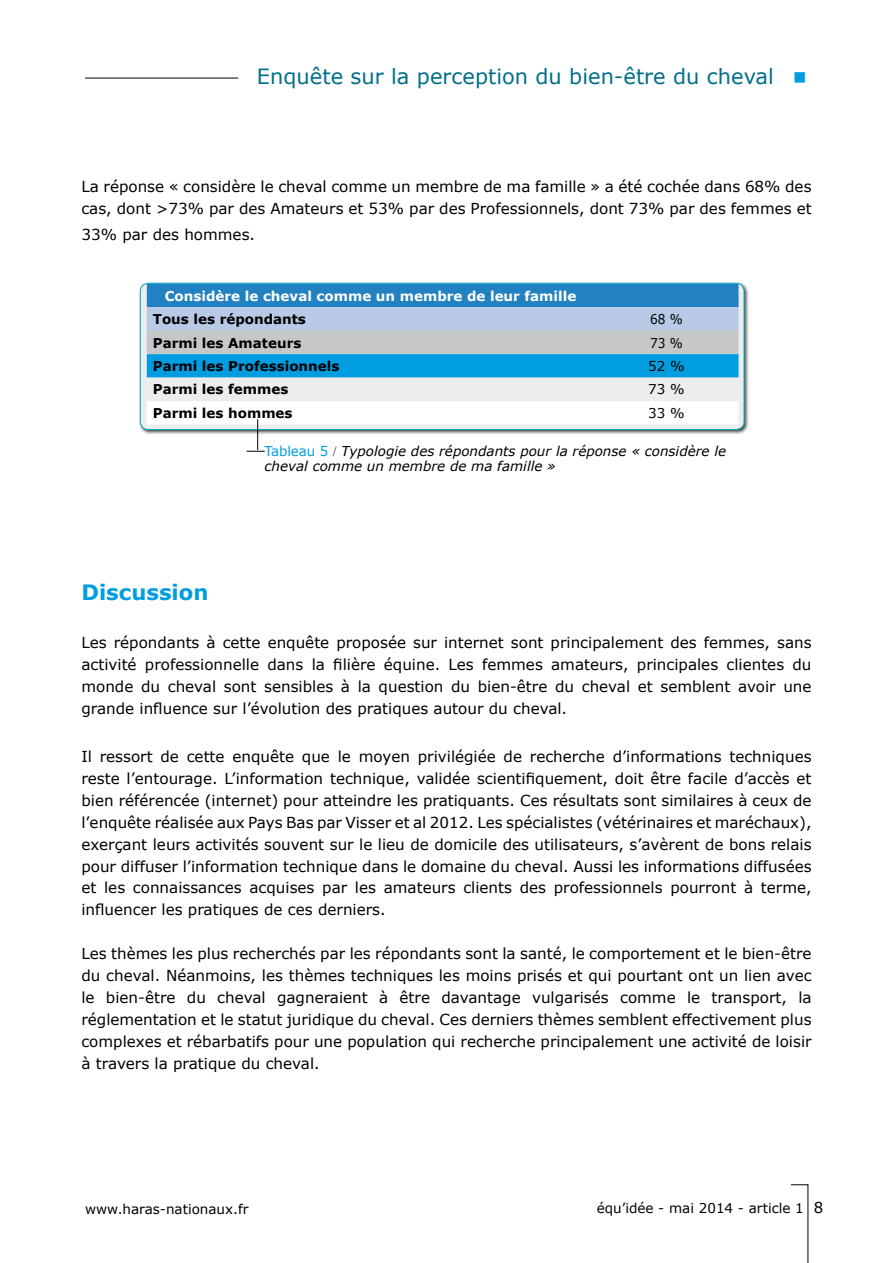
<style>
.page{position:relative;width:893px;height:1263px;background:#fff}
.page>*{position:absolute;margin:0;border:0;box-sizing:border-box;transform-origin:0 0}
.t1{font:700 21.15px "Verdana";color:#009ee0}
.t2{font:21px "Verdana";color:#006e89}
.t3{font:15.15px/21.9px "Verdana";color:#000;text-align:justify}
.t4{font:italic 13.5px/15px "Verdana";color:#000}
.t5{font:700 13.5px "Verdana";color:#000}
.t6{font:13.5px "Verdana";color:#000}
.t7{font:700 13.5px "Verdana";color:#fff}
.t8{font:13.5px "Verdana";color:#000;scale:.9 1}
.s1{color:#009ee0}
.s2{font-style:normal;color:#009ee0}
.s3{font-family:"Times New Roman";font-style:normal}
.s4{font-size:15px}
</style>
<div class="page">
<hr style="left:85px;top:78px;width:153px;height:1px;background:#000">
<svg style="left:791px;top:1184px;width:18px;height:79px"></svg>
<div style="left:138px;top:281px;width:612px;height:154px;background:#000;opacity:.75"></div>
<div style="left:140px;top:283px;width:604px;height:146px;background:#eceded;border-radius:8px"></div>
<svg style="left:147px;top:285px;width:592px;height:139px"></svg>
<div style="left:140px;top:283px;width:604px;height:147px;border:1px solid #00adbe;border-radius:8px"></div>
<svg style="left:247px;top:451px;width:18px;height:1px"></svg>
<hr style="left:257px;top:419px;width:1px;height:31px;background:#000">
<h2 class="t2" style="left:257px;top:63px;width:551px">Enquête sur la perception du bien-être du cheval <span class="s1">■</span></h2>
<p class="t3" style="left:81px;top:175px;width:732px">La réponse « considère le cheval comme un membre de ma famille » a été cochée dans 68% des cas, dont &gt;73% par des Amateurs et 53% par des Professionnels, dont 73% par des femmes et</p>
<p class="t3" style="left:81px;top:223px;width:175px">33% par des hommes.</p>
<p class="t7" style="left:165px;top:287px;width:413px">Considère le cheval comme un membre de leur famille</p>
<p class="t5" style="left:153px;top:311px;width:155px">Tous les répondants</p>
<p class="t8" style="left:650px;top:311px;width:38px">68 %</p>
<p class="t5" style="left:153px;top:334px;width:150px">Parmi les Amateurs</p>
<p class="t8" style="left:650px;top:334px;width:38px">73 %</p>
<p class="t5" style="left:153px;top:358px;width:188px">Parmi les Professionnels</p>
<p class="t6" style="left:648px;top:358px;width:38px">52 %</p>
<p class="t5" style="left:153px;top:381px;width:137px">Parmi les femmes</p>
<p class="t6" style="left:648px;top:381px;width:38px">73 %</p>
<p class="t5" style="left:153px;top:404px;width:141px">Parmi les hommes</p>
<p class="t6" style="left:648px;top:404px;width:38px">33 %</p>
<p class="t4" style="left:264px;top:443px;width:463px"><span class="s2">Tableau 5</span> <span class="s3">/</span> Typologie des répondants pour la réponse « considère le cheval comme un membre de ma famille »</p>
<h1 class="t1" style="left:81px;top:579px;width:129px">Discussion</h1>
<p class="t3" style="left:81px;top:631px;width:732px">Les répondants à cette enquête proposée sur internet sont principalement des femmes, sans activité professionnelle dans la filière équine. Les femmes amateurs, principales clientes du monde du cheval sont sensibles à la question du bien-être du cheval et semblent avoir une grande influence sur l’évolution des pratiques autour du cheval.</p>
<p class="t3" style="left:81px;top:745px;width:732px">Il ressort de cette enquête que le moyen privilégiée de recherche d’informations techniques reste l’entourage. L’information technique, validée scientifiquement, doit être facile d’accès et bien référencée (internet) pour atteindre les pratiquants. Ces résultats sont similaires à ceux de l’enquête réalisée aux Pays Bas par Visser et al 2012. Les spécialistes (vétérinaires et maréchaux), exerçant leurs activités souvent sur le lieu de domicile des utilisateurs, s’avèrent de bons relais pour diffuser l’information technique dans le domaine du cheval. Aussi les informations diffusées et les connaissances acquises par les amateurs clients des professionnels pourront à terme, influencer les pratiques de ces derniers.</p>
<p class="t3" style="left:81px;top:942px;width:732px">Les thèmes les plus recherchés par les répondants sont la santé, le comportement et le bien-être du cheval. Néanmoins, les thèmes techniques les moins prisés et qui pourtant ont un lien avec le bien-être du cheval gagneraient à être davantage vulgarisés comme le transport, la réglementation et le statut juridique du cheval. Ces derniers thèmes semblent effectivement plus complexes et rébarbatifs pour une population qui recherche principalement une activité de loisir à travers la pratique du cheval.</p>
<p class="t6" style="left:85px;top:1201px;width:165px">www.haras-nationaux.fr</p>
<p class="t6" style="left:597px;top:1200px;width:228px">équ’idée - mai 2014 - article 1 <span class="s4">8</span></p>
</div>
